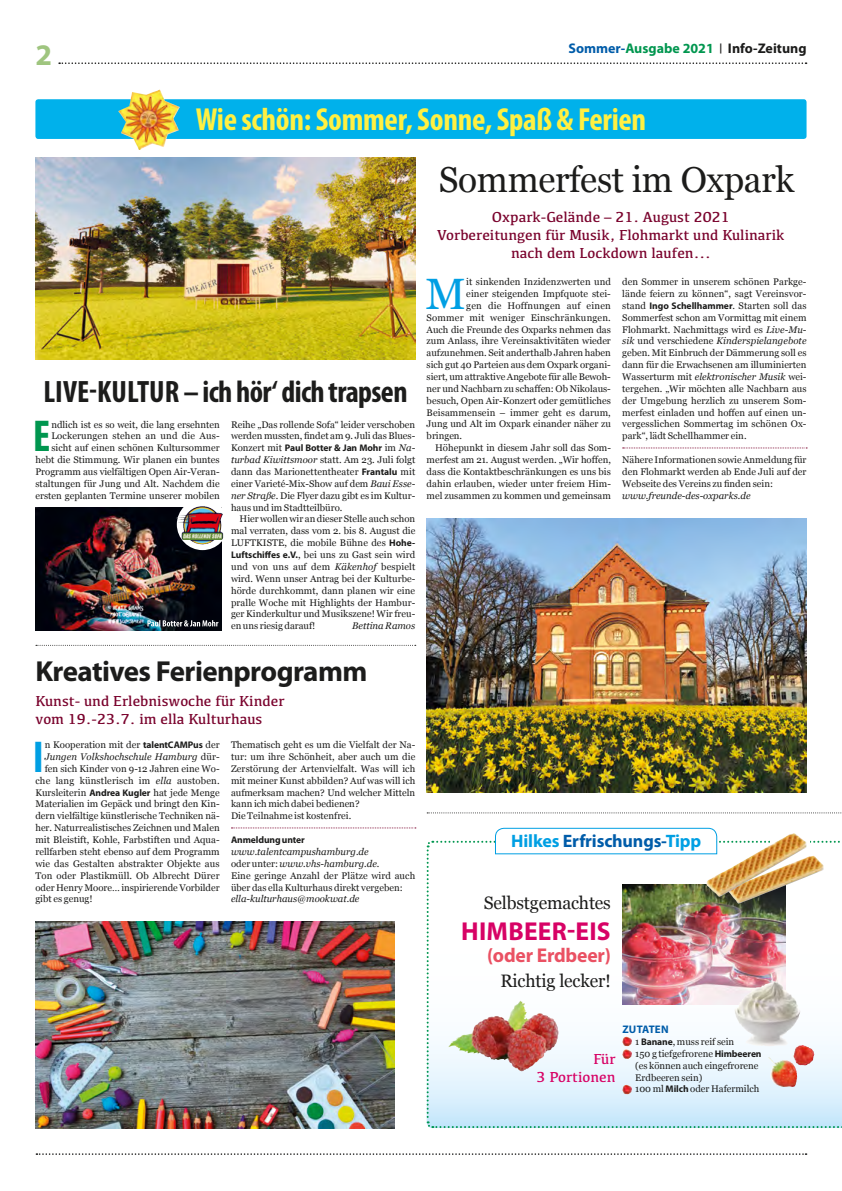
<style>
.page{position:relative;width:842px;height:1191px;background:#fff}
.page>*{position:absolute;margin:0;border:0;box-sizing:border-box;transform-origin:0 0}
.t1{font:700 condensed 44.8px "Myriad Pro";color:#00964f}
.t2{font:700 condensed 44.8px "Myriad Pro";color:#009fe3}
.t3{font:43.9px "Georgia";color:#009fe3}
.t4{font:36px "Georgia";letter-spacing:-.01em;color:#1c1c1b}
.t5{font:700 condensed 32px "Myriad Pro";letter-spacing:-.01em;color:#fff042}
.t6{font:700 condensed 31px "Myriad Pro";letter-spacing:-.02em;color:#1c1c1b}
.t7{font:700 30px "Myriad Pro";color:#9fc57f}
.t8{font:700 29px "Myriad Pro";letter-spacing:-.02em;color:#1c1c1b}
.t9{font:700 26px "Myriad Pro";color:#d70265}
.t10{font:700 20px "Myriad Pro";letter-spacing:-.01em;color:#ea5163}
.t11{font:18px "Georgia";letter-spacing:-.01em;color:#1c1c1b}
.t12{font:700 18px "Myriad Pro";letter-spacing:-.01em;color:#005ca9}
.t13{font:15px/18px "Kefa";color:#7a032d;text-align:center}
.t14{font:15px/18px "Kefa";color:#d70265;text-align:right}
.t15{font:700 14px "Myriad Pro";color:#1c1c1b}
.t16{font:700 11px "Myriad Pro";color:#005ca9}
.t17{font:9.6px/11.9px "Georgia";color:#1c1c1b}
.t18{font:italic 9.6px "Georgia";color:#1c1c1b}
.t19{font:9.6px "Georgia";letter-spacing:.02em;color:#1c1c1b}
.t20{font:700 9.6px "Myriad Pro";letter-spacing:-.01em;color:#1c1c1b}
.s1{color:#005ca9}
.s2{color:#00964f}
.s3{font-size:10px}
.s4{font-family:"Georgia";font-weight:400}
.s5{font-family:"Georgia";font-weight:400;font-style:italic}
.s6{font-style:italic}
.s7{font-family:"Myriad Pro";font-weight:700}
.s8{font-style:normal}
.s9{color:#009fe3}
</style>
<div class="page">
<svg style="left:36px;top:1153px;width:770px;height:1px"></svg>
<img style="left:35px;top:507px;width:186px;height:124px">
<svg style="left:177px;top:499px;width:51px;height:51px"></svg>
<svg style="left:59px;top:62px;width:747px;height:2px"></svg>
<img style="left:35px;top:921px;width:359px;height:207px">
<div style="left:35px;top:99px;width:771px;height:40px;background:#00b1eb;border-radius:3px"></div>
<img style="left:35px;top:157px;width:380px;height:202px">
<img style="left:427px;top:518px;width:379px;height:274px">
<svg style="left:623px;top:447px;width:184px;height:1px"></svg>
<svg style="left:231px;top:827px;width:185px;height:1px"></svg>
<svg style="left:36px;top:645px;width:380px;height:1px"></svg>
<svg style="left:147px;top:620px;width:71px;height:6px"></svg>
<svg style="left:427px;top:812px;width:415px;height:1px"></svg>
<svg style="left:426px;top:827px;width:416px;height:302px"></svg>
<img style="left:793px;top:1045px;width:21px;height:20px">
<img style="left:622px;top:884px;width:163px;height:121px">
<img style="left:118px;top:89px;width:62px;height:61px">
<img style="left:183px;top:506px;width:22px;height:9px">
<img style="left:735px;top:981px;width:66px;height:65px">
<div style="left:770px;top:838px;width:40px;height:8px;background:#fff"></div>
<img style="left:728px;top:855px;width:96px;height:49px">
<img style="left:706px;top:833px;width:101px;height:64px">
<h3 class="t7" style="left:35px;top:35px;width:18px">2</h3>
<h3 class="t15" style="left:568px;top:39px;width:240px"><span class="s1">Sommer-</span><span class="s2">Ausgabe 2021</span> <span class="s3">|</span> Info-Zeitung</h3>
<h3 class="t5" style="left:196px;top:100px;width:452px">Wie schön: Sommer, Sonne, Spaß &amp; Ferien</h3>
<h3 class="t6" style="left:44px;top:373px;width:365px">Live-Kultur – ich hör‘ dich trapsen</h3>
<p class="t17" style="left:231px;top:418px;width:186px">Reihe „Das rollende Sofa“ leider verschoben werden mussten, findet am 9. Juli das Blues-</p>
<p class="t20" style="left:231px;top:442px;width:186px"><span class="s4">Konzert mit</span> Paul Botter &amp; Jan Mohr <span class="s4">im</span> <span class="s5">Na-</span></p>
<p class="t17" style="left:231px;top:453px;width:186px;text-align:justify"><span class="s6">turbad Kiwittsmoor</span> statt. Am 23. Juli folgt dann das Marionettentheater <span class="s7">Frantalu</span> mit einer Varieté-Mix-Show auf dem <span class="s6">Baui Esse&shy;ner Straße</span>. Die Flyer dazu gibt es im Kultur&shy;haus und im Stadtteilbüro.</p>
<p class="t17" style="left:231px;top:513px;width:186px;text-align:justify;text-indent:9px">Hier wollen wir an dieser Stelle auch schon mal verraten, dass vom 2. bis 8. August die LUFTKISTE, die mobile Bühne des <span class="s7">Hohe-Luftschiffes e.V.</span>, bei uns zu Gast sein wird und von uns auf dem <span class="s6">Käkenhof</span> bespielt wird. Wenn unser Antrag bei der Kulturbe&shy;hörde durchkommt, dann planen wir eine pralle Woche mit Highlights der Hambur&shy;ger Kinderkultur und Musikszene! Wir freu&shy;en uns riesig darauf!</p>
<p class="t17" style="left:35px;top:418px;width:186px;text-align:right">ndlich ist es so weit, die lang ersehnten Lockerungen stehen an und die Aus&shy;sicht auf einen schönen Kultursommer hebt die Stimmung. Wir planen ein buntes Programm aus vielfältigen Open Air-Veran&shy;staltungen für Jung und Alt. Nachdem die ersten geplanten Termine unserer mobilen</p>
<h1 class="t1" style="left:33px;top:408px;width:19px">E</h1>
<p class="t18" style="left:352px;top:619px;width:64px">Bettina Ramos</p>
<h3 class="t4" style="left:439px;top:153px;width:357px">Sommerfest im Oxpark</h3>
<h3 class="t13" style="left:437px;top:208px;width:349px">Oxpark-Gelände – 21. August 2021<br>Vorbereitungen für Musik, Flohmarkt und Kulinarik nach dem Lockdown laufen...</h3>
<p class="t17" style="left:622px;top:275px;width:186px;text-align:justify">den Sommer in unserem schönen Parkge&shy;lände feiern zu können“, sagt Vereinsvor&shy;stand <span class="s7">Ingo Schellhammer</span>. Starten soll das Sommerfest schon am Vormittag mit einem Flohmarkt. Nachmittags wird es <span class="s6">Live-Mu&shy;sik</span> und verschiedene <span class="s6">Kinderspielangebote </span>geben. Mit Einbruch der Dämmerung soll es dann für die Erwachsenen am illuminierten Wasserturm mit <span class="s6">elektronischer Musik</span> wei&shy;tergehen. „Wir möchten alle Nachbarn aus der Umgebung herzlich zu unserem Som&shy;merfest einladen und hoffen auf einen un&shy;vergesslichen Sommertag im schönen Ox&shy;park“, lädt Schellhammer ein.</p>
<p class="t17" style="left:622px;top:453px;width:186px;text-align:justify">Nähere Informationen sowie Anmeldung für den Flohmarkt werden ab Ende Juli auf der Webseite des Vereins zu finden sein:</p>
<p class="t18" style="left:622px;top:488px;width:130px">www.freunde-des-oxparks.de</p>
<h2 class="t3" style="left:426px;top:261px;width:42px">M</h2>
<p class="t17" style="left:466px;top:275px;width:146px">it sinkenden Inzidenzwerten und</p>
<p class="t17" style="left:466px;top:287px;width:146px">einer steigenden Impfquote stei-</p>
<p class="t19" style="left:466px;top:298px;width:146px">gen die Hoffnungen auf einen</p>
<p class="t19" style="left:427px;top:310px;width:186px">Sommer mit weniger Einschränkungen.</p>
<p class="t17" style="left:427px;top:323px;width:186px">Auch die Freunde des Oxparks nehmen das</p>
<p class="t17" style="left:427px;top:335px;width:186px">zum Anlass, ihre Vereinsaktivitäten wieder</p>
<p class="t17" style="left:427px;top:346px;width:186px">aufzunehmen. Seit anderthalb Jahren haben</p>
<p class="t17" style="left:427px;top:358px;width:186px">sich gut 40 Parteien aus dem Oxpark organi-</p>
<p class="t17" style="left:427px;top:370px;width:186px">siert, um attraktive Angebote für alle Bewoh-</p>
<p class="t17" style="left:427px;top:382px;width:186px">ner und Nachbarn zu schaffen: Ob Nikolaus-</p>
<p class="t17" style="left:427px;top:394px;width:186px">besuch, Open Air-Konzert oder gemütliches</p>
<p class="t17" style="left:427px;top:406px;width:186px">Beisammensein – immer geht es darum,</p>
<p class="t17" style="left:427px;top:418px;width:186px">Jung und Alt im Oxpark einander näher zu</p>
<p class="t17" style="left:427px;top:430px;width:37px">bringen.</p>
<p class="t17" style="left:435px;top:441px;width:177px">Höhepunkt in diesem Jahr soll das Som-</p>
<p class="t17" style="left:427px;top:453px;width:186px">merfest am 21. August werden. „Wir hoffen,</p>
<p class="t17" style="left:427px;top:465px;width:186px">dass die Kontaktbeschränkungen es uns bis</p>
<p class="t17" style="left:427px;top:477px;width:186px">dahin erlauben, wieder unter freiem Him-</p>
<p class="t17" style="left:427px;top:489px;width:186px">mel zusammen zu kommen und gemeinsam</p>
<h3 class="t8" style="left:35px;top:653px;width:333px">Kreatives Ferienprogramm</h3>
<h3 class="t13" style="left:35px;top:692px;width:251px;text-align:left">Kunst- und Erlebniswoche für Kinder vom 19.-23.7. im ella Kulturhaus</h3>
<h1 class="t2" style="left:33px;top:729px;width:13px">I</h1>
<p class="t17" style="left:45px;top:738px;width:176px">n Kooperation mit der <span class="s7">talentCAMPus</span> der</p>
<p class="t18" style="left:45px;top:749px;width:176px">Jungen Volkshochschule Hamburg <span class="s8">dür-</span></p>
<p class="t17" style="left:45px;top:762px;width:176px">fen sich Kinder von 9-12 Jahren eine Wo-</p>
<p class="t19" style="left:35px;top:773px;width:186px">che lang künstlerisch im <span class="s6">ella</span> austoben.</p>
<p class="t17" style="left:35px;top:786px;width:186px">Kursleiterin <span class="s7">Andrea Kugler</span> hat jede Menge</p>
<p class="t17" style="left:35px;top:798px;width:186px">Materialien im Gepäck und bringt den Kin-</p>
<p class="t17" style="left:35px;top:809px;width:186px">dern vielfältige künstlerische Techniken nä-</p>
<p class="t17" style="left:35px;top:821px;width:186px">her. Naturrealistisches Zeichnen und Malen</p>
<p class="t17" style="left:35px;top:833px;width:186px">mit Bleistift, Kohle, Farbstiften und Aqua-</p>
<p class="t17" style="left:35px;top:845px;width:186px">rellfarben steht ebenso auf dem Programm</p>
<p class="t17" style="left:35px;top:857px;width:186px">wie das Gestalten abstrakter Objekte aus</p>
<p class="t17" style="left:35px;top:869px;width:186px">Ton oder Plastikmüll. Ob Albrecht Dürer</p>
<p class="t17" style="left:35px;top:881px;width:186px">oder Henry Moore… inspirierende Vorbilder</p>
<p class="t17" style="left:35px;top:892px;width:59px">gibt es genug!</p>
<p class="t17" style="left:231px;top:738px;width:186px">Thematisch geht es um die Vielfalt der Na&shy;tur: um ihre Schönheit, aber auch um die Zerstörung der Artenvielfalt. Was will ich mit meiner Kunst abbilden? Auf was will ich aufmerksam machen? Und welcher Mitteln kann ich mich dabei bedienen?<br>Die Teilnahme ist kostenfrei.</p>
<p class="t20" style="left:231px;top:833px;width:75px">Anmeldung unter</p>
<p class="t17" style="left:231px;top:845px;width:186px"><span class="s6">www.talentcampushamburg.de<br></span>oder unter: <span class="s6">www.vhs-hamburg.de</span>.<br>Eine geringe Anzahl der Plätze wird auch über das ella Kulturhaus direkt vergeben:</p>
<p class="t18" style="left:231px;top:892px;width:130px">ella-kulturhaus@mookwat.de</p>
<h3 class="t12" style="left:511px;top:829px;width:192px"><span class="s9">Hilkes</span> Erfrischungs-<span class="s9">Tipp</span></h3>
<h3 class="t11" style="left:484px;top:889px;width:129px">Selbstgemachtes</h3>
<h3 class="t9" style="left:461px;top:914px;width:34px">Himbeer</h3>
<h3 class="t9" style="left:567px;top:914px;width:21px">-eis</h3>
<h3 class="t10" style="left:487px;top:942px;width:125px">(oder Erdbeer)</h3>
<h3 class="t11" style="left:500px;top:968px;width:112px">Richtig lecker!</h3>
<p class="t16" style="left:622px;top:1022px;width:14px">Zutate</p>
<p class="t16" style="left:661px;top:1022px;width:9px">n</p>
<p class="t17" style="left:635px;top:1035px;width:128px">1 <span class="s7">Banane</span>, muss reif sein<br>150 g tiefgefrorene <span class="s7">Himbeeren </span>(es können auch eingefrorene<br>Erdbeeren sein)<br>100 ml <span class="s7">Milch</span> oder Hafermilch</p>
<h3 class="t14" style="left:536px;top:1049px;width:81px">Für<br>3 Portionen</h3>
</div>
